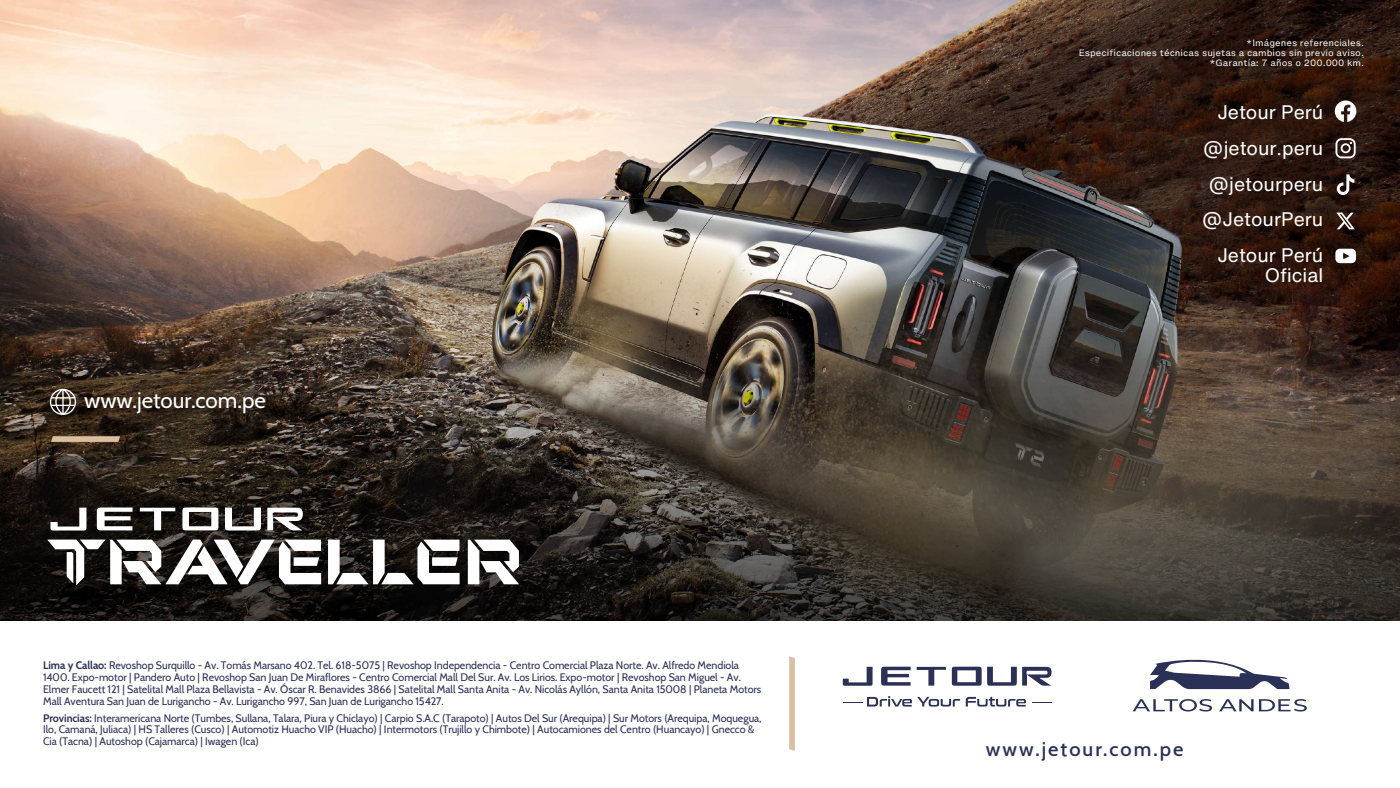
<style>
.page{position:relative;width:1400px;height:788px;background:#fff}
.page>*{position:absolute;margin:0;border:0;box-sizing:border-box;transform-origin:0 0}
.t1{font:22.31px "Cabin";color:#fff}
.t2{font:500 20.12px "Cabin";letter-spacing:.1em;color:#2a3056}
.t3{font:19.25px/35.6px "Helvetica Now Text";color:#fff;text-align:right}
.t4{font:10.85px/11.8px "Cabin";letter-spacing:-.005em;color:#2a3056}
.t5{font:8.31px/10px "Helvetica Now Micro";color:#fff;text-align:right}
.s1{font-weight:700}
</style>
<div class="page">
<img style="left:0;top:0;width:1400px;height:289px">
<svg style="left:0;top:289px;width:1400px;height:331px;background:#433a31"></svg>
<svg style="left:1133px;top:699px;width:79px;height:12px"></svg>
<svg style="left:1219px;top:699px;width:88px;height:12px"></svg>
<svg style="left:1150px;top:659px;width:140px;height:30px"></svg>
<svg style="left:881px;top:666px;width:30px;height:19px"></svg>
<svg style="left:952px;top:666px;width:100px;height:20px"></svg>
<svg style="left:843px;top:666px;width:30px;height:19px"></svg>
<svg style="left:917px;top:666px;width:29px;height:19px"></svg>
<svg style="left:966px;top:696px;width:60px;height:10px"></svg>
<svg style="left:1032px;top:702px;width:20px;height:1px"></svg>
<svg style="left:843px;top:696px;width:117px;height:10px"></svg>
<svg style="left:50px;top:389px;width:26px;height:26px"></svg>
<svg style="left:468px;top:539px;width:51px;height:45px"></svg>
<svg style="left:328px;top:539px;width:132px;height:45px"></svg>
<svg style="left:47px;top:539px;width:274px;height:46px"></svg>
<svg style="left:50px;top:507px;width:253px;height:25px"></svg>
<svg style="left:51px;top:436px;width:69px;height:6px"></svg>
<svg style="left:789px;top:656px;width:6px;height:94px"></svg>
<svg style="left:1335px;top:100px;width:21px;height:22px"></svg>
<svg style="left:1336px;top:138px;width:20px;height:20px"></svg>
<svg style="left:1337px;top:174px;width:17px;height:21px"></svg>
<svg style="left:1336px;top:212px;width:19px;height:17px"></svg>
<svg style="left:1335px;top:249px;width:21px;height:14px"></svg>
<h1 class="t1" style="left:84px;top:382px;width:183px">www.jetour.com.pe</h1>
<p class="t4" style="left:43px;top:658px;width:720px"><span class="s1">Lima y Callao:</span> Revoshop Surquillo - Av. Tomás Marsano 402. Tel. 618-5075 | Revoshop Independencia - Centro Comercial Plaza Norte. Av. Alfredo Mendiola 1400. Expo-motor | Pandero Auto | Revoshop San Juan De Miraflores - Centro Comercial Mall Del Sur. Av. Los Lirios. Expo-motor | Revoshop San Miguel - Av.<br>Elmer Faucett 121 | Satelital Mall Plaza Bellavista - Av. Óscar R. Benavides 3866 | Satelital Mall Santa Anita - Av. Nicolás Ayllón, Santa Anita 15008 | Planeta Motors Mall Aventura San Juan de Lurigancho - Av. Lurigancho 997, San Juan de Lurigancho 15427.</p>
<p class="t4" style="left:43px;top:711px;width:720px"><span class="s1">Provincias:</span> Interamericana Norte (Tumbes, Sullana, Talara, Piura y Chiclayo) | Carpio S.A.C (Tarapoto) | Autos Del Sur (Arequipa) | Sur Motors (Arequipa, Moquegua,<br>Ilo, Camaná, Juliaca) | HS Talleres (Cusco) | Automotiz Huacho VIP (Huacho) | Intermotors (Trujillo y Chimbote) | Autocamiones del Centro (Huancayo) | Gnecco &amp;<br>Cia (Tacna) | Autoshop (Cajamarca) | Iwagen (Ica)</p>
<p class="t5" style="left:1079px;top:38px;width:287px">*Imágenes referenciales.<br>Especificaciones técnicas sujetas a cambios sin previo aviso. *Garantía: 7 años o 200.000 km.</p>
<h3 class="t3" style="left:1202px;top:94px;width:123px">Jetour Perú @jetour.peru @jetourperu @JetourPeru<br>Jetour Perú</h3>
<h3 class="t3" style="left:1265px;top:257px;width:60px">Oficial</h3>
<h2 class="t2" style="left:986px;top:732px;width:199px">www.jetour.com.pe</h2>
</div>
